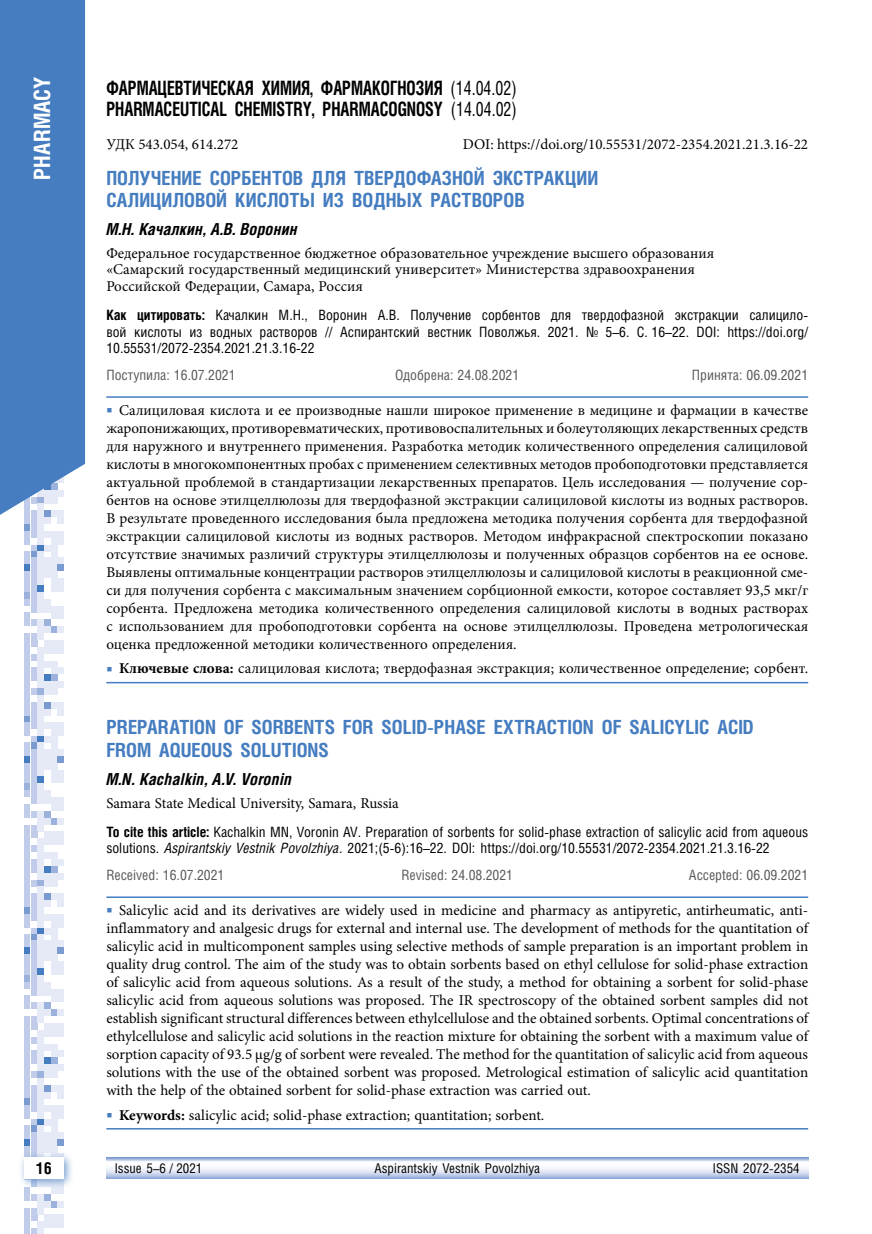
<style>
.page{position:relative;width:872px;height:1234px;background:#fff}
.page>*{position:absolute;margin:0;border:0;box-sizing:border-box;transform-origin:0 0}
.t1{font:700 22.5px "Helios Cond C";letter-spacing:.01em;color:#fff}
.t2{font:700 19.8px/21px "Helios Cond C";color:#000;scale:.83 1}
.t3{font:700 19.5px/22.5px "Helios Cond C";color:#457dc0}
.t4{font:italic 700 16.5px "Helios Cond C";letter-spacing:.02em;color:#000}
.t5{font:700 16.5px "Helios Cond C";color:#000}
.t6{font:15px/18px "Minion Pro";color:#000;text-align:justify}
.t7{font:14.25px/16.5px "Helios Cond C";color:#000;text-align:justify}
.t8{font:14.25px "Helios Cond C";color:#58595b}
.t9{font:13.5px "Helios Cond C";color:#000}
.s1{font-weight:400}
.s2{font-weight:700}
.s3{color:#457dc0}
.s4{font-style:italic}
</style>
<div class="page">
<svg style="left:24px;top:527px;width:40px;height:37px"></svg>
<div style="left:24px;top:564px;width:6px;height:7px;background:#457dc0"></div>
<div style="left:31px;top:564px;width:6px;height:7px;background:#c0cce9"></div>
<div style="left:38px;top:564px;width:6px;height:7px;background:#e6eaf6"></div>
<div style="left:44px;top:564px;width:6px;height:7px;background:#e6eaf6"></div>
<div style="left:51px;top:564px;width:6px;height:7px;background:#e6eaf6"></div>
<div style="left:58px;top:564px;width:6px;height:7px;background:#799bd0"></div>
<svg style="left:24px;top:571px;width:40px;height:144px"></svg>
<div style="left:24px;top:715px;width:6px;height:7px;background:#799bd0"></div>
<div style="left:31px;top:715px;width:6px;height:7px;background:#c0cce9"></div>
<div style="left:38px;top:715px;width:6px;height:7px;background:#e6eaf6"></div>
<svg style="left:24px;top:722px;width:40px;height:47px"></svg>
<div style="left:24px;top:769px;width:6px;height:7px;background:#c0cce9"></div>
<div style="left:31px;top:769px;width:6px;height:7px;background:#c0cce9"></div>
<div style="left:38px;top:769px;width:6px;height:7px;background:#e6eaf6"></div>
<div style="left:51px;top:769px;width:6px;height:7px;background:#e6eaf6"></div>
<div style="left:58px;top:769px;width:6px;height:7px;background:#e6eaf6"></div>
<svg style="left:24px;top:776px;width:40px;height:253px"></svg>
<div style="left:24px;top:1029px;width:6px;height:7px;background:#c0cce9"></div>
<div style="left:38px;top:1029px;width:6px;height:7px;background:#e6eaf6"></div>
<div style="left:44px;top:1029px;width:6px;height:7px;background:#e6eaf6"></div>
<div style="left:51px;top:1029px;width:6px;height:7px;background:#e6eaf6"></div>
<div style="left:58px;top:1029px;width:6px;height:7px;background:#e6eaf6"></div>
<svg style="left:24px;top:1036px;width:40px;height:41px"></svg>
<div style="left:24px;top:1077px;width:6px;height:7px;background:#c0cce9"></div>
<div style="left:38px;top:1077px;width:6px;height:7px;background:#e6eaf6"></div>
<svg style="left:24px;top:1084px;width:40px;height:54px"></svg>
<div style="left:24px;top:1138px;width:6px;height:7px;background:#457dc0"></div>
<div style="left:31px;top:1138px;width:6px;height:7px;background:#c0cce9"></div>
<div style="left:38px;top:1138px;width:6px;height:7px;background:#e6eaf6"></div>
<div style="left:44px;top:1138px;width:6px;height:7px;background:#e6eaf6"></div>
<div style="left:51px;top:1138px;width:6px;height:7px;background:#e6eaf6"></div>
<div style="left:58px;top:1138px;width:6px;height:7px;background:#799bd0"></div>
<svg style="left:24px;top:1145px;width:40px;height:6px"></svg>
<div style="left:24px;top:1186px;width:6px;height:7px;background:#c0cce9"></div>
<div style="left:51px;top:1186px;width:6px;height:7px;background:#e6eaf6"></div>
<div style="left:58px;top:1186px;width:6px;height:7px;background:#e6eaf6"></div>
<svg style="left:24px;top:1193px;width:40px;height:40px"></svg>
<div style="left:18px;top:1151px;width:56px;height:37px;background:#457dc0;opacity:.75"></div>
<div style="left:24px;top:1157px;width:40px;height:21px;background:#fff"></div>
<svg style="left:0;top:0;width:85px;height:527px;background:#5085c4"></svg>
<svg style="left:106px;top:1157px;width:702px;height:21px"></svg>
<hr style="left:106px;top:396px;width:702px;height:2px;background:#457dc0">
<hr style="left:106px;top:681px;width:702px;height:2px;background:#457dc0">
<hr style="left:106px;top:896px;width:702px;height:1px;background:#457dc0">
<hr style="left:106px;top:1127px;width:702px;height:2px;background:#457dc0">
<h1 class="t1" style="left:29px;top:180px;width:105px;rotate:-90deg">PHARMACY</h1>
<h2 class="t2" style="left:106px;top:77px;width:496px">ФАРМАЦЕВТИЧЕСКАЯ ХИМИЯ, ФАРМАКОГНОЗИЯ <span class="s1">(14.04.02)<br></span>PHARMACEUTICAL СHEMISTRY, PHARMACOGNOSY <span class="s1">(14.04.02)</span></h2>
<p class="t6" style="left:106px;top:135px;width:134px">УДК 543.054, 614.272</p>
<p class="t6" style="left:463px;top:135px;width:347px">DOI: https://doi.org/10.55531/2072-2354.2021.21.3.16-22</p>
<h3 class="t3" style="left:106px;top:166px;width:493px">ПОЛУЧЕНИЕ СОРБЕНТОВ ДЛЯ ТВЕРДОФАЗНОЙ ЭКСТРАКЦИИ<br>САЛИЦИЛОВОЙ КИСЛОТЫ ИЗ ВОДНЫХ РАСТВОРОВ</h3>
<p class="t4" style="left:106px;top:219px;width:193px">М.Н. Качалкин, А.В. Воронин</p>
<p class="t6" style="left:106px;top:245px;width:609px;line-height:16.5px;text-align:left">Федеральное государственное бюджетное образовательное учреждение высшего образования «Самарский государственный медицинский университет» Министерства здравоохранения<br>Российской Федерации, Самара, Россия</p>
<p class="t7" style="left:106px;top:306px;width:703px"><span class="s2">Как цитировать:</span> Качалкин М.Н., Воронин А.В. Получение сорбентов для твердофазной экстракции салицило&shy;вой кислоты из водных растворов // Аспирантский вестник Поволжья. 2021. № 5–6. С. 16–22. DOI: https://doi.org/ 10.55531/2072-2354.2021.21.3.16-22</p>
<p class="t8" style="left:106px;top:366px;width:131px">Поступила: 16.07.2021</p>
<p class="t8" style="left:395px;top:366px;width:125px">Одобрена: 24.08.2021</p>
<p class="t8" style="left:692px;top:366px;width:118px">Принята: 06.09.2021</p>
<p class="t6" style="left:106px;top:401px;width:703px"><span class="s3">■</span> Салициловая кислота и ее производные нашли широкое применение в медицине и фармации в качестве жаропонижающих, противоревматических, противовоспалительных и болеутоляющих лекарственных средств для наружного и внутреннего применения. Разработка методик количественного определения салициловой кислоты в многокомпонентных пробах с применением селективных методов пробоподготовки представляется актуальной проблемой в стандартизации лекарственных препаратов. Цель исследования — получение сор&shy;бентов на основе этилцеллюлозы для твердофазной экстракции салициловой кислоты из водных растворов.<br>В результате проведенного исследования была предложена методика получения сорбента для твердофазной экстракции салициловой кислоты из водных растворов. Методом инфракрасной спектроскопии показано отсутствие значимых различий структуры этилцеллюлозы и полученных образцов сорбентов на ее основе.<br>Выявлены оптимальные концентрации растворов этилцеллюлозы и салициловой кислоты в реакционной сме&shy;си для получения сорбента с максимальным значением сорбционной емкости, которое составляет 93,5 мкг/г сорбента. Предложена методика количественного определения салициловой кислоты в водных растворах с использованием для пробоподготовки сорбента на основе этилцеллюлозы. Проведена метрологическая оценка предложенной методики количественного определения.</p>
<p class="t6" style="left:106px;top:659px;width:703px"><span class="s3">■</span> <span class="s2">Ключевые слова:</span> салициловая кислота; твердофазная экстракция; количественное определение; сорбент.</p>
<h3 class="t3" style="left:106px;top:715px;width:649px">PREPARATION OF SORBENTS FOR SOLID-PHASE EXTRACTION OF SALICYLIC ACID<br>FROM AQUEOUS SOLUTIONS</h3>
<p class="t4" style="left:106px;top:768px;width:187px">М.N. Kachalkin, A.V. Voronin</p>
<p class="t6" style="left:106px;top:793px;width:294px">Samara State Medical University, Samara, Russia</p>
<p class="t7" style="left:106px;top:823px;width:703px"><span class="s2">To cite this article:</span> Kachalkin МN, Voronin AV. Preparation of sorbents for solid-phase extraction of salicylic acid from aqueous solutions. <span class="s4">Aspirantskiy Vestnik Povolzhiya.</span> 2021;(5‑6):16–22. DOI: https://doi.org/10.55531/2072-2354.2021.21.3.16-22</p>
<p class="t8" style="left:106px;top:866px;width:120px">Received: 16.07.2021</p>
<p class="t8" style="left:401px;top:866px;width:113px">Revised: 24.08.2021</p>
<p class="t8" style="left:689px;top:866px;width:121px">Accepted: 06.09.2021</p>
<p class="t6" style="left:106px;top:901px;width:703px"><span class="s3">■</span> Salicylic acid and its derivatives are widely used in medicine and pharmacy as antipyretic, antirheumatic, anti&shy;inflammatory and analgesic drugs for external and internal use. The development of methods for the quantitation of salicylic acid in multicomponent samples using selective methods of sample preparation is an important problem in quality drug control. The aim of the study was to obtain sorbents based on ethyl cellulose for solid-phase extraction of salicylic acid from aqueous solutions. As a result of the study, a method for obtaining a sorbent for solid-phase salicylic acid from aqueous solutions was proposed. The IR spectroscopy of the obtained sorbent samples did not establish significant structural differences between ethylcellulose and the obtained sorbents. Optimal concentrations of ethylcellulose and salicylic acid solutions in the reaction mixture for obtaining the sorbent with a maximum value of sorption capacity of 93.5 µg/g of sorbent were revealed. The method for the quantitation of salicylic acid from aqueous solutions with the use of the obtained sorbent was proposed. Metrological estimation of salicylic acid quantitation with the help of the obtained sorbent for solid-phase extraction was carried out.</p>
<p class="t6" style="left:106px;top:1105px;width:439px"><span class="s3">■</span> <span class="s2">Keywords:</span> salicylic acid; solid-phase extraction; quantitation; sorbent.</p>
<p class="t5" style="left:36px;top:1158px;width:18px">16</p>
<p class="t9" style="left:115px;top:1159px;width:89px">Issue 5–6 / 2021</p>
<p class="t9" style="left:374px;top:1159px;width:167px">Aspirantskiy Vestnik Povolzhiya</p>
<p class="t9" style="left:713px;top:1159px;width:88px">ISSN 2072-2354</p>
</div>
